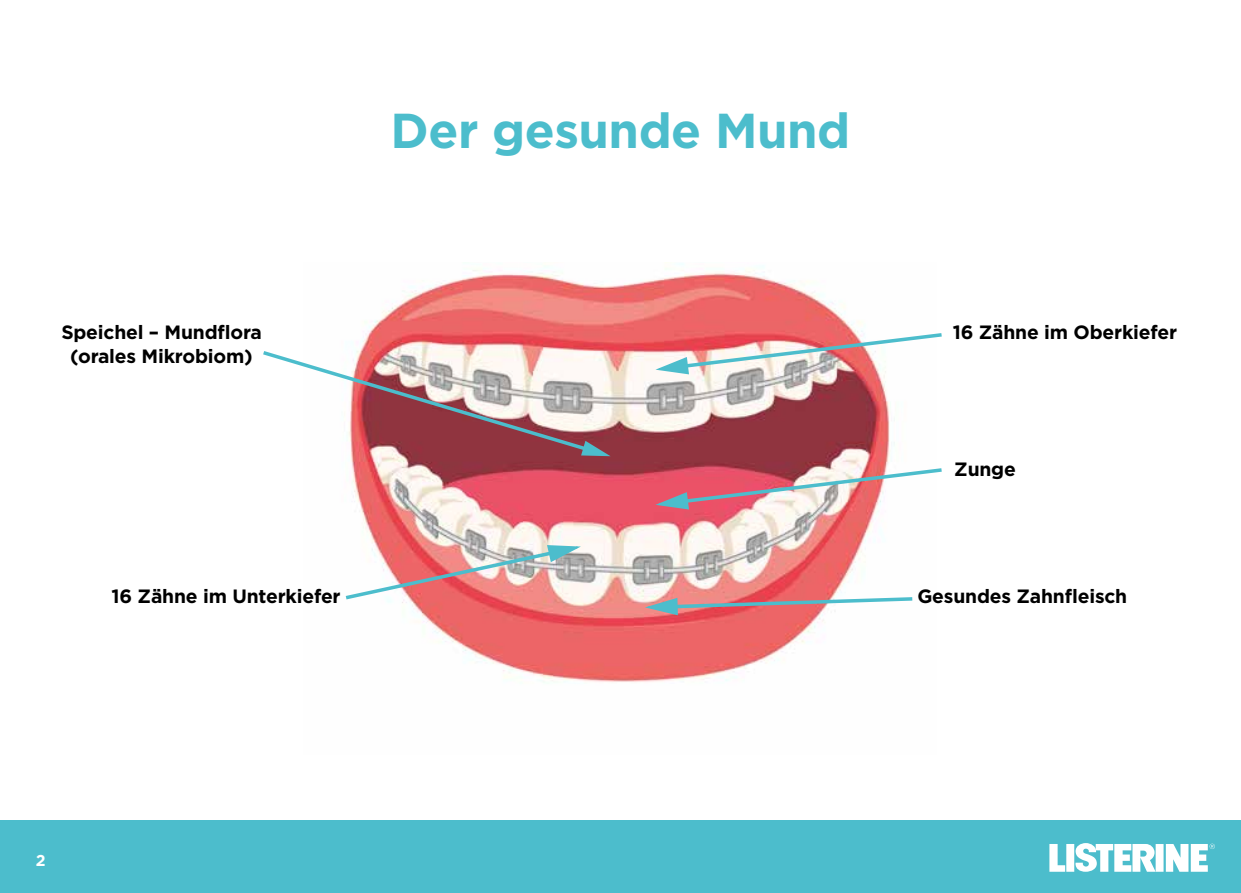
<style>
.page{position:relative;width:1241px;height:893px;background:#fff}
.page>*{position:absolute;margin:0;border:0;box-sizing:border-box;transform-origin:0 0}
.t1{font:700 49px "Gotham";letter-spacing:-.01em;color:#4cbdcc}
.t2{font:700 19.25px/24.5px "Gotham";letter-spacing:-.01em;color:#000;text-align:center}
.t3{font:700 15.75px "Gotham";color:#fff}
</style>
<div class="page">
<div style="left:0;top:820px;width:1240px;height:73px;background:#4cbdcc"></div>
<div style="left:1066px;top:844px;width:8px;height:28px;background:#fff"></div>
<svg style="left:1049px;top:844px;width:15px;height:28px"></svg>
<svg style="left:1075px;top:843px;width:80px;height:29px"></svg>
<div style="left:1155px;top:844px;width:8px;height:28px;background:#fff"></div>
<svg style="left:1165px;top:844px;width:49px;height:28px"></svg>
<img style="left:351px;top:263px;width:544px;height:420px">
<svg style="left:263px;top:348px;width:347px;height:108px"></svg>
<svg style="left:345px;top:544px;width:239px;height:58px"></svg>
<svg style="left:652px;top:331px;width:290px;height:44px"></svg>
<svg style="left:652px;top:466px;width:290px;height:44px"></svg>
<svg style="left:641px;top:595px;width:272px;height:21px"></svg>
<p class="t2" style="left:61px;top:320px;width:202px">Speichel – Mundflora (orales Mikrobiom)</p>
<h1 class="t1" style="left:390px;top:98px;width:461px">Der gesunde Mund</h1>
<p class="t2" style="left:952px;top:320px;width:226px">16 Zähne im Oberkiefer</p>
<p class="t2" style="left:954px;top:457px;width:63px">Zunge</p>
<p class="t2" style="left:111px;top:584px;width:230px">16 Zähne im Unterkiefer</p>
<p class="t2" style="left:917px;top:584px;width:211px">Gesundes Zahnfleisch</p>
<p class="t3" style="left:36px;top:850px;width:11px">2</p>
</div>
